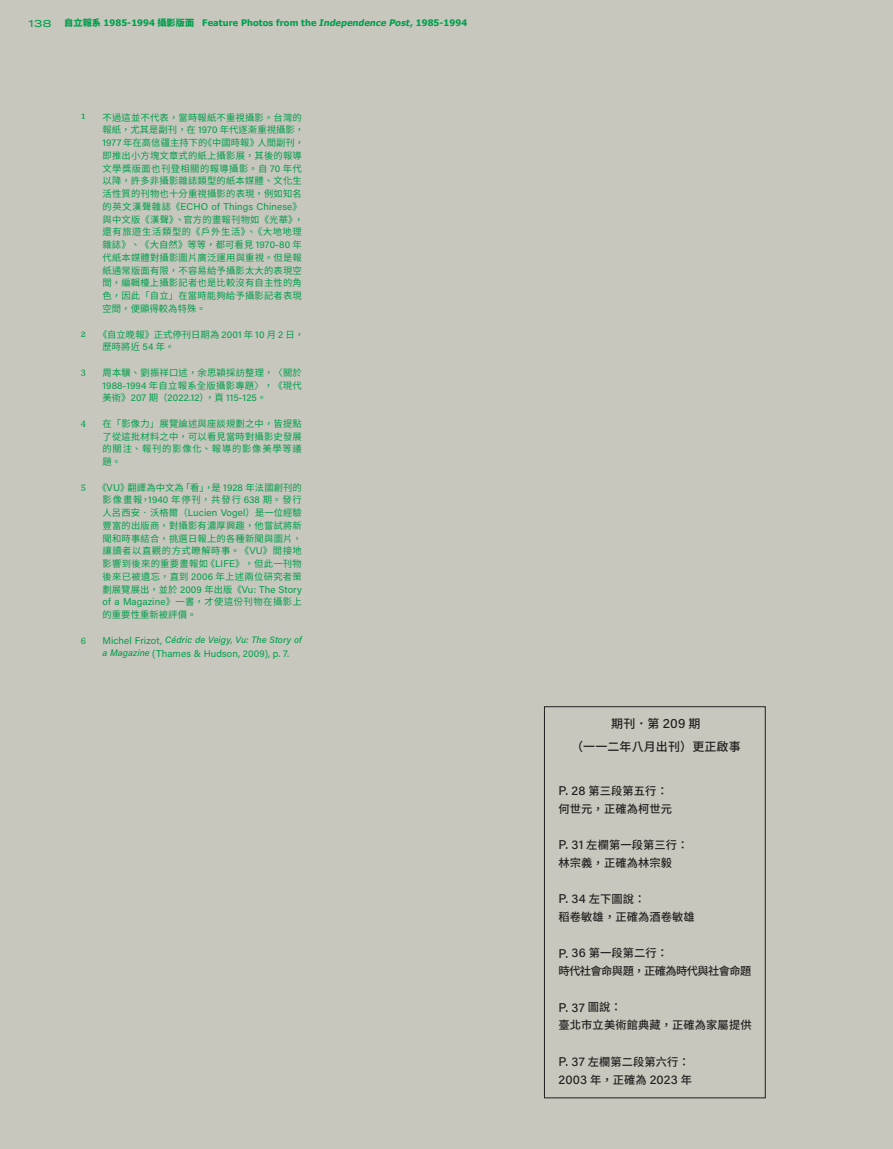
<style>
.page{position:relative;width:893px;height:1149px;background:#fff}
.page>*{position:absolute;margin:0;border:0;box-sizing:border-box;transform-origin:0 0}
.t1{font:500 12.75px "Acumin Pro";letter-spacing:.01em;color:#231f20}
.t2{font:500 12px "Source Han Sans TW";letter-spacing:.01em;color:#231f20}
.t3{font:500 11.25px "Source Han Sans TW";letter-spacing:.01em;color:#231f20}
.t4{font:500 11.25px "Source Han Sans TW";letter-spacing:-.05em;color:#231f20}
.t5{font:9.9px "Acumin Pro";letter-spacing:.01em;color:#009f4c}
.t6{font:500 9.9px "Termina";color:#009f4c}
.t7{font:500 9.75px "Bagatela";color:#009f4c}
.t8{font:9.3px/12.8px "Source Han Sans TW";letter-spacing:.025em;color:#009f4c}
.t9{font:italic 500 9.3px "Acumin Pro";letter-spacing:.01em;color:#009f4c}
.t10{font:9.3px/12.8px "Source Han Sans TW";letter-spacing:.055em;color:#009f4c}
.t11{font:700 9px "Tahoma";letter-spacing:.01em;color:#009f4c}
.s1{font-family:"Source Han Sans TW";font-weight:800}
.s2{font-style:italic}
.s3{font-family:"Acumin Pro";font-size:9.9px}
.s4{font-family:"Source Han Sans TW";font-size:9.3px}
.s5{font-weight:400;font-style:normal;font-size:9.9px}
.s6{font-weight:500;font-style:italic;font-size:9.3px}
.s7{font-family:"Acumin Pro";font-size:13.5px}
.s8{font-family:"Acumin Pro";font-size:12.75px}
.s9{font-family:"Source Han Sans TW";font-size:11.25px}
</style>
<div class="page">
<div style="left:0;top:0;width:893px;height:1148px;background:#c7c7bd"></div>
<div style="left:544px;top:706px;width:222px;height:391px;border:1px solid #231f20"></div>
<p class="t6" style="left:29px;top:17px;width:25px">138</p>
<p class="t11" style="left:64px;top:16px;width:405px"><span class="s1">自立報系</span> 1985-1994 <span class="s1">攝影版面</span> Feature Photos from the <span class="s2">Independence Post</span>, 1985-1994</p>
<p class="t7" style="left:81px;top:110px;width:7px">1</p>
<p class="t7" style="left:81px;top:327px;width:7px">2</p>
<p class="t7" style="left:81px;top:365px;width:7px">3</p>
<p class="t7" style="left:81px;top:416px;width:7px">4</p>
<p class="t7" style="left:81px;top:480px;width:7px">5</p>
<p class="t7" style="left:81px;top:634px;width:7px">6</p>
<p class="t8" style="left:103px;top:111px;width:203px">不過這並不代表，當時報紙不重視攝影。台灣的報紙，尤其是副刊，在 <span class="s3">1970</span> 年代逐漸重視攝影，<br><span class="s3">1977</span> 年在高信疆主持下的《中國時報》人間副刊，即推出小方塊文章式的紙上攝影展，其後的報導文學獎版面也刊登相關的報導攝影。自 <span class="s3">70</span> 年代以降，許多非攝影雜誌類型的紙本媒體、文化生活性質的刊物也十分重視攝影的表現，例如知名</p>
<p class="t5" style="left:103px;top:199px;width:201px"><span class="s4">的英文漢聲雜誌《</span>ECHO of Things Chinese<span class="s4">》</span></p>
<p class="t8" style="left:103px;top:213px;width:202px">與中文版《漢聲》、官方的畫報刊物如《光華》，還有旅遊生活類型的《戶外生活》、《大地地理雜誌》、《大自然》等等，都可看見 <span class="s3">1970-80</span> 年代紙本媒體對攝影圖片廣泛運用與重視。但是報紙通常版面有限，不容易給予攝影太大的表現空間，編輯檯上攝影記者也是比較沒有自主性的角色，因此「自立」在當時能夠給予攝影記者表現空間，便顯得較為特殊。</p>
<p class="t8" style="left:103px;top:328px;width:203px;text-indent:-4px">《自立晚報》正式停刊日期為 <span class="s3">2001</span> 年 <span class="s3">10</span> 月 <span class="s3">2</span> 日，歷時將近 <span class="s3">54</span> 年。</p>
<p class="t8" style="left:103px;top:366px;width:201px">周本驥、劉振祥口述，余思穎採訪整理，〈關於<br><span class="s3">1988-1994</span> 年自立報系全版攝影專題〉，《現代</p>
<p class="t5" style="left:103px;top:391px;width:165px"><span class="s4">美術》</span>207 <span class="s4">期（</span>2022.12<span class="s4">），頁</span> 115-125<span class="s4">。</span></p>
<p class="t8" style="left:103px;top:417px;width:201px;text-align:justify">在「影像力」展覽論述與座談規劃之中，皆提點了從這批材料之中，可以看見當時對攝影史發展的關注、報刊的影像化、報導的影像美學等議題。</p>
<p class="t8" style="left:98px;top:481px;width:206px;text-align:center">《<span class="s3">VU</span>》翻譯為中文為「看」，是 <span class="s3">1928</span> 年法國創刊的影像畫報，<span class="s3">1940</span> 年停刊，共發行 <span class="s3">638</span> 期。發行人呂西安•沃格爾（<span class="s3">Lucien Vogel</span>）是一位經驗豐富的出版商，對攝影有濃厚興趣，他嘗試將新聞和時事結合，挑選日報上的各種新聞與圖片，讓讀者以直觀的方式瞭解時事。《<span class="s3">VU</span>》間接地影響到後來的重要畫報如《<span class="s3">LIFE</span>》，但此一刊物後來已被遺忘，直到 <span class="s3">2006</span> 年上述兩位研究者策</p>
<p class="t5" style="left:103px;top:582px;width:201px"><span class="s4">劃展覽展出，並於</span> 2009 <span class="s4">年出版《</span>Vu: The Story</p>
<p class="t10" style="left:103px;top:595px;width:201px"><span class="s3">of a Magazine</span>》一書，才使這份刊物在攝影上的重要性重新被評價。</p>
<p class="t9" style="left:103px;top:633px;width:201px"><span class="s5">Michel Frizot,</span> Cédric de Veigy, Vu: The Story of</p>
<p class="t5" style="left:103px;top:646px;width:188px"><span class="s6">a Magazine</span> (Thames &amp; Hudson, 2009), p. 7.</p>
<p class="t2" style="left:611px;top:717px;width:91px">期刊．第 <span class="s7">209</span> 期</p>
<p class="t2" style="left:571px;top:739px;width:171px">（一一二年八月出刊）更正啟事</p>
<p class="t3" style="left:558px;top:784px;width:111px"><span class="s8">P. 28</span> 第三段第五行：</p>
<p class="t3" style="left:558px;top:802px;width:115px">何世元，正確為柯世元</p>
<p class="t3" style="left:558px;top:838px;width:131px"><span class="s8">P. 31</span> 左欄第一段第三行：</p>
<p class="t3" style="left:558px;top:856px;width:115px">林宗義，正確為林宗毅</p>
<p class="t3" style="left:558px;top:892px;width:88px"><span class="s8">P. 34</span> 左下圖說：</p>
<p class="t3" style="left:558px;top:910px;width:138px">稻卷敏雄，正確為酒卷敏雄</p>
<p class="t3" style="left:558px;top:946px;width:111px"><span class="s8">P. 36</span> 第一段第二行：</p>
<p class="t4" style="left:558px;top:964px;width:194px">時代社會命與題，正確為時代與社會命題</p>
<p class="t1" style="left:558px;top:997px;width:65px">P. 37 <span class="s9">圖說：</span></p>
<p class="t3" style="left:558px;top:1018px;width:195px">臺北市立美術館典藏，正確為家屬提供</p>
<p class="t3" style="left:558px;top:1054px;width:133px"><span class="s8">P. 37</span> 左欄第二段第六行：</p>
<p class="t1" style="left:558px;top:1069px;width:135px">2003 <span class="s9">年，正確為</span> 2023 <span class="s9">年</span></p>
</div>
